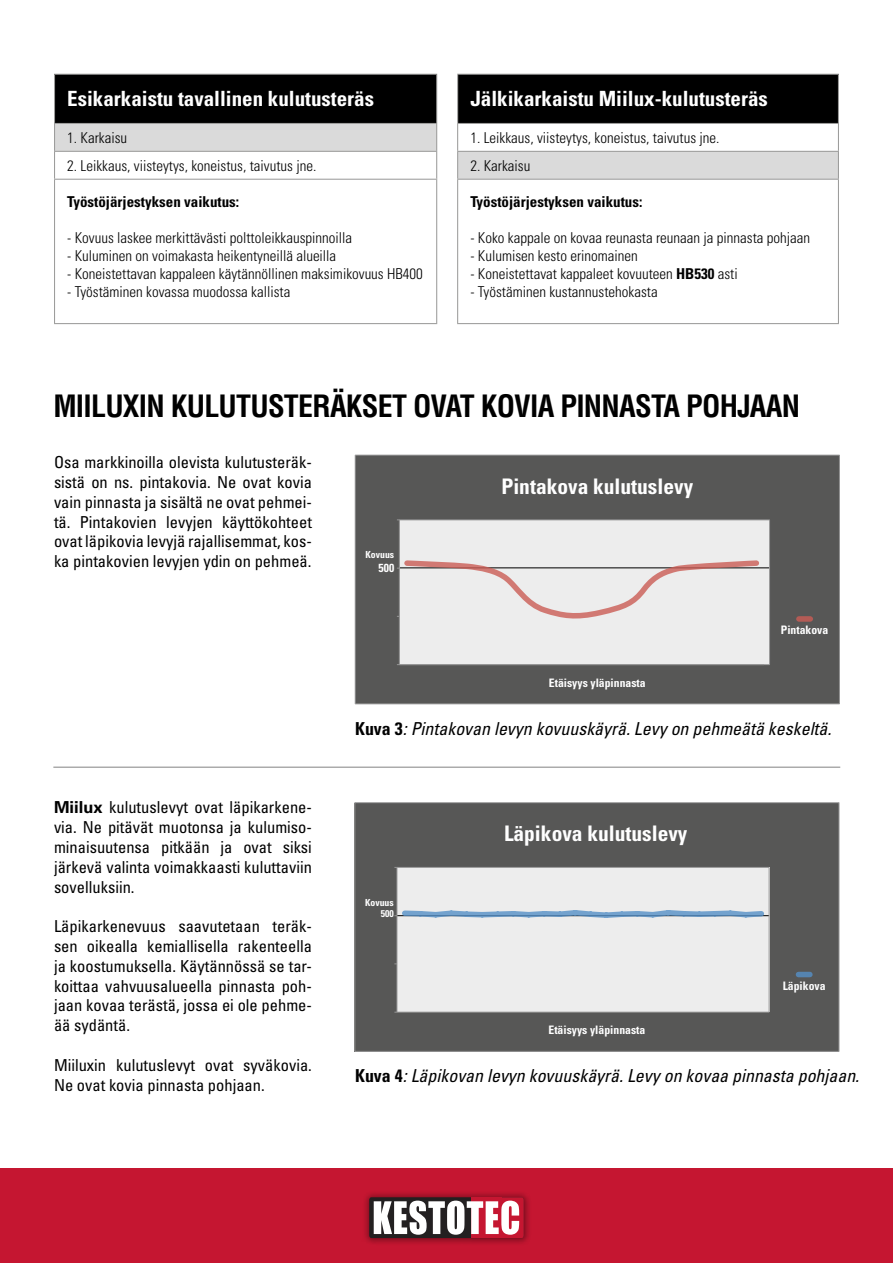
<style>
.page{position:relative;width:893px;height:1263px;background:#fff}
.page>*{position:absolute;margin:0;border:0;box-sizing:border-box;transform-origin:0 0}
.t1{font:700 condensed 30px "Helvetica LT Std";letter-spacing:-.025em;color:#000}
.t2{font:700 condensed 21.45px "Univers LT Std";color:#fff}
.t3{font:700 condensed 21px "Univers LT Std";color:#fff}
.t4{font:italic condensed 17.85px "Univers LT Std";color:#000}
.t5{font:condensed 16.5px/19.8px "Univers LT Std";color:#000;text-align:justify}
.t6{font:300 condensed 15px "Univers LT Std";color:#000}
.t7{font:700 condensed 15px "Univers LT Std";color:#000}
.t8{font:700 condensed 11.7px "Univers LT Std";color:#fff}
.t9{font:700 condensed 9.75px/11.7px "Univers LT Std";color:#fff;text-align:right}
.s1{font-weight:700}
.s2{font-weight:700;font-stretch:normal}
.s3{font-weight:700;font-style:normal}
</style>
<div class="page">
<div style="left:55px;top:74px;width:382px;height:49px;background:#000"></div>
<div style="left:55px;top:123px;width:382px;height:28px;background:#dadada"></div>
<hr style="left:54px;top:74px;width:383px;height:1px;background:#9d9d9c">
<hr style="left:54px;top:75px;width:1px;height:48px;background:#9d9d9c">
<hr style="left:436px;top:75px;width:1px;height:48px;background:#9d9d9c">
<hr style="left:54px;top:123px;width:383px;height:1px;background:#9d9d9c">
<hr style="left:54px;top:151px;width:383px;height:1px;background:#9d9d9c">
<svg style="left:54px;top:124px;width:1px;height:55px"></svg>
<svg style="left:436px;top:124px;width:1px;height:55px"></svg>
<hr style="left:54px;top:179px;width:383px;height:1px;background:#9d9d9c">
<hr style="left:54px;top:180px;width:1px;height:143px;background:#9d9d9c">
<hr style="left:436px;top:180px;width:1px;height:143px;background:#9d9d9c">
<hr style="left:54px;top:323px;width:383px;height:1px;background:#9d9d9c">
<div style="left:458px;top:74px;width:380px;height:49px;background:#000"></div>
<svg style="left:458px;top:124px;width:380px;height:199px"></svg>
<div style="left:458px;top:151px;width:380px;height:28px;background:#dadada"></div>
<hr style="left:457px;top:74px;width:382px;height:1px;background:#9d9d9c">
<hr style="left:457px;top:75px;width:1px;height:48px;background:#9d9d9c">
<hr style="left:838px;top:75px;width:1px;height:48px;background:#9d9d9c">
<hr style="left:457px;top:123px;width:382px;height:1px;background:#9d9d9c">
<hr style="left:457px;top:151px;width:382px;height:1px;background:#9d9d9c">
<svg style="left:457px;top:124px;width:1px;height:55px"></svg>
<svg style="left:838px;top:124px;width:1px;height:55px"></svg>
<hr style="left:457px;top:179px;width:382px;height:1px;background:#9d9d9c">
<hr style="left:457px;top:180px;width:1px;height:143px;background:#9d9d9c">
<hr style="left:838px;top:180px;width:1px;height:143px;background:#9d9d9c">
<hr style="left:457px;top:323px;width:382px;height:1px;background:#9d9d9c">
<div style="left:0;top:1168px;width:893px;height:95px;background:#c51631"></div>
<div style="left:362px;top:1189px;width:170px;height:57px;background:#000;opacity:.4"></div>
<svg style="left:369px;top:1197px;width:155px;height:41px;background:#ab8b90"></svg>
<div style="left:355px;top:455px;width:484px;height:249px;background:#575756"></div>
<div style="left:355px;top:455px;width:485px;height:249px;border:1px solid #969696"></div>
<div style="left:399px;top:520px;width:370px;height:145px;background:#ededed"></div>
<hr style="left:399px;top:567px;width:370px;height:1px;background:#1d1d1c">
<div style="left:399px;top:519px;width:371px;height:146px;border:1px solid #969696"></div>
<hr style="left:399px;top:520px;width:1px;height:145px;background:#969696">
<hr style="left:399px;top:664px;width:365px;height:1px;background:#969696">
<svg style="left:397px;top:560px;width:362px;height:58px"></svg>
<div style="left:799px;top:616px;width:11px;height:6px;background:#b35b55"></div>
<div style="left:355px;top:803px;width:484px;height:248px;background:#575756"></div>
<div style="left:354px;top:802px;width:485px;height:250px;border:1px solid #969696"></div>
<div style="left:397px;top:867px;width:372px;height:145px;background:#ededed"></div>
<hr style="left:397px;top:915px;width:372px;height:1px;background:#1d1d1c">
<hr style="left:397px;top:867px;width:372px;height:1px;background:#969696">
<hr style="left:397px;top:867px;width:1px;height:145px;background:#969696">
<hr style="left:769px;top:867px;width:1px;height:145px;background:#969696">
<hr style="left:397px;top:1012px;width:372px;height:1px;background:#969696">
<svg style="left:394px;top:910px;width:370px;height:8px"></svg>
<div style="left:798px;top:972px;width:12px;height:5px;background:#5584b0"></div>
<hr style="left:53px;top:767px;width:787px;height:1px;background:#000">
<p class="t3" style="left:67px;top:86px;width:308px">Esikarkaistu tavallinen kulutusteräs</p>
<p class="t6" style="left:67px;top:129px;width:61px">1. Karkaisu</p>
<p class="t6" style="left:67px;top:156px;width:251px">2. Leikkaus, viisteytys, koneistus, taivutus jne.</p>
<p class="t7" style="left:67px;top:193px;width:173px">Työstöjärjestyksen vaikutus:</p>
<p class="t6" style="left:67px;top:229px;width:286px">- Kovuus laskee merkittävästi polttoleikkauspinnoilla</p>
<p class="t6" style="left:67px;top:247px;width:270px">- Kuluminen on voimakasta heikentyneillä alueilla</p>
<p class="t6" style="left:67px;top:265px;width:357px">- Koneistettavan kappaleen käytännöllinen maksimikovuus HB400</p>
<p class="t6" style="left:67px;top:283px;width:225px">- Työstäminen kovassa muodossa kallista</p>
<p class="t3" style="left:470px;top:86px;width:299px">Jälkikarkaistu Miilux-kulutusteräs</p>
<p class="t6" style="left:470px;top:129px;width:251px">1. Leikkaus, viisteytys, koneistus, taivutus jne.</p>
<p class="t6" style="left:470px;top:156px;width:61px">2. Karkaisu</p>
<p class="t7" style="left:470px;top:193px;width:173px">Työstöjärjestyksen vaikutus:</p>
<p class="t6" style="left:470px;top:229px;width:341px">- Koko kappale on kovaa reunasta reunaan ja pinnasta pohjaan</p>
<p class="t6" style="left:470px;top:247px;width:169px">- Kulumisen kesto erinomainen</p>
<p class="t6" style="left:470px;top:265px;width:269px">- Koneistettavat kappaleet kovuuteen <span class="s1">HB530</span> asti</p>
<p class="t6" style="left:470px;top:283px;width:189px">- Työstäminen kustannustehokasta</p>
<h1 class="t1" style="left:53px;top:387px;width:748px">MIILUXIN KULUTUSTERÄKSET OVAT KOVIA PINNASTA POHJAAN</h1>
<p class="t5" style="left:54px;top:452px;width:259px">Osa markkinoilla olevista kulutusteräk&shy;sistä on ns. pintakovia. Ne ovat kovia vain pinnasta ja sisältä ne ovat pehmei&shy;tä. Pintakovien levyjen käyttökohteet ovat läpikovia levyjä rajallisemmat, kos&shy;ka pintakovien levyjen ydin on pehmeä.</p>
<p class="t5" style="left:54px;top:797px;width:259px"><span class="s2">Miilux</span> kulutuslevyt ovat läpikarkene&shy;via. Ne pitävät muotonsa ja kulumiso&shy;minaisuutensa pitkään ja ovat siksi järkevä valinta voimakkaasti kuluttaviin sovelluksiin.</p>
<p class="t5" style="left:54px;top:916px;width:259px">Läpikarkenevuus saavutetaan teräk&shy;sen oikealla kemiallisella rakenteella ja koostumuksella. Käytännössä se tar&shy;koittaa vahvuusalueella pinnasta poh&shy;jaan kovaa terästä, jossa ei ole pehme&shy;ää sydäntä.</p>
<p class="t5" style="left:54px;top:1055px;width:259px">Miiluxin kulutuslevyt ovat syväkovia.<br>Ne ovat kovia pinnasta pohjaan.</p>
<p class="t9" style="left:365px;top:549px;width:30px">Kovuus</p>
<p class="t8" style="left:379px;top:561px;width:17px">500</p>
<h2 class="t2" style="left:501px;top:473px;width:193px">Pintakova kulutuslevy</h2>
<p class="t8" style="left:549px;top:675px;width:98px">Etäisyys yläpinnasta</p>
<p class="t8" style="left:781px;top:623px;width:49px">Pintakova</p>
<p class="t4" style="left:355px;top:717px;width:478px"><span class="s3">Kuva 3</span>: Pintakovan levyn kovuuskäyrä. Levy on pehmeätä keskeltä.</p>
<p class="t9" style="left:365px;top:896px;width:30px">Kovuus<br>500</p>
<h2 class="t2" style="left:504px;top:820px;width:185px">Läpikova kulutuslevy</h2>
<p class="t8" style="left:548px;top:1022px;width:98px">Etäisyys yläpinnasta</p>
<p class="t8" style="left:783px;top:978px;width:44px">Läpikova</p>
<p class="t4" style="left:355px;top:1064px;width:506px"><span class="s3">Kuva 4</span>: Läpikovan levyn kovuuskäyrä. Levy on kovaa pinnasta pohjaan.</p>
</div>
